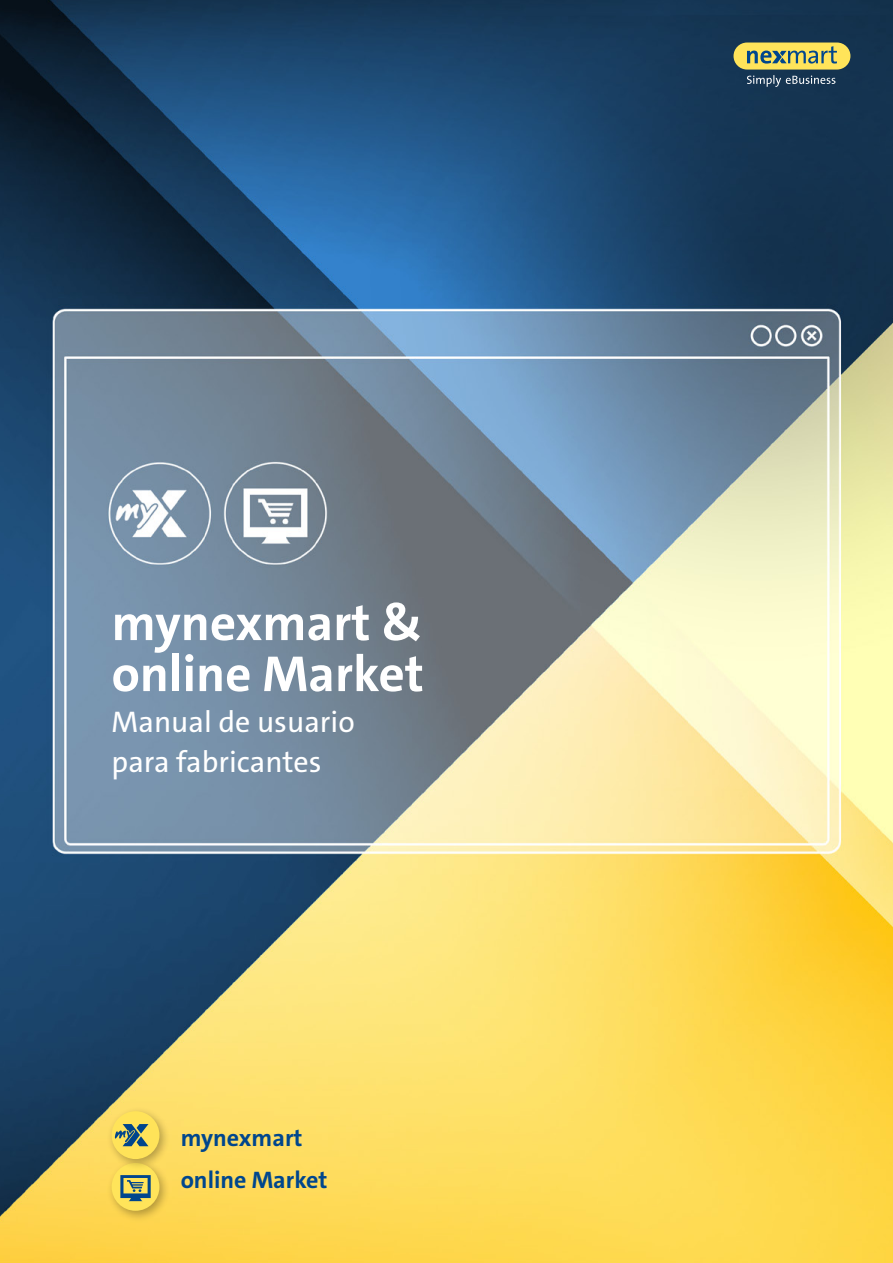
<style>
.page{position:relative;width:893px;height:1263px;background:#fff}
.page>*{position:absolute;margin:0;border:0;box-sizing:border-box;transform-origin:0 0}
.t1{font:700 51px/51px "The Sans C4 s";color:#fff}
.t2{font:30px "The Sans C4 s";color:#fff}
.t3{font:700 24px "The Sans C4 s";color:#00468d}
</style>
<div class="page">
<img style="left:0;top:0;width:893px;height:1263px">
<svg style="left:733px;top:43px;width:117px;height:44px;background:#8a9063"></svg>
<div style="left:106px;top:1157px;width:64px;height:65px;background:#000;opacity:.3"></div>
<div style="left:112px;top:1163px;width:47px;height:48px;background:#ffe45a;border-radius:50%"></div>
<svg style="left:120px;top:1175px;width:31px;height:26px"></svg>
<div style="left:106px;top:1105px;width:64px;height:65px;background:#000;opacity:.3"></div>
<div style="left:112px;top:1111px;width:47px;height:48px;background:#ffe359;border-radius:50%"></div>
<svg style="left:115px;top:1124px;width:33px;height:22px"></svg>
<p class="t1" style="left:112px;top:598px;width:314px">mynexmart &amp; online Market</p>
<p class="t2" style="left:112px;top:702px;width:245px">Manual de usuario</p>
<p class="t2" style="left:112px;top:743px;width:211px">para fabricantes</p>
<p class="t3" style="left:181px;top:1122px;width:123px">mynexmart</p>
<p class="t3" style="left:181px;top:1164px;width:148px">online Market</p>
</div>
